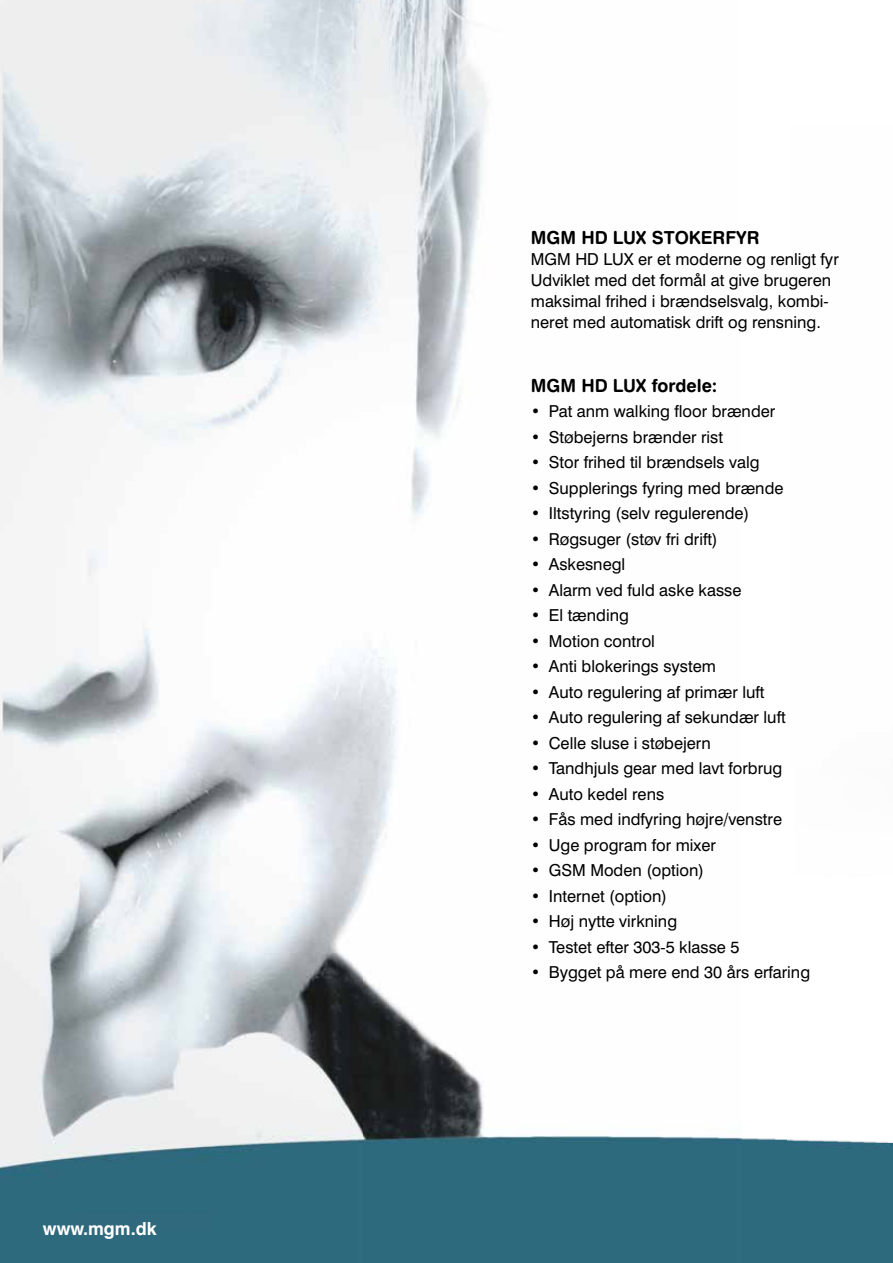
<style>
.page{position:relative;width:893px;height:1263px;background:#fff}
.page>*{position:absolute;margin:0;border:0;box-sizing:border-box;transform-origin:0 0}
.t1{font:18px "Swiss 721 BT Bold Rounded";color:#000}
.t2{font:700 18px "Swiss 721 BT";color:#fff}
.t3{font:16.5px/21px "Swiss 721 BT";color:#000}
</style>
<div class="page">
<img style="left:0;top:0;width:741px;height:1263px">
<div style="left:741px;top:1138px;width:54px;height:125px;background:#2e6a7e"></div>
<div style="left:795px;top:1142px;width:98px;height:121px;background:#2d6a7d"></div>
<p class="t2" style="left:43px;top:1218px;width:115px">www.mgm.dk</p>
<p class="t1" style="left:531px;top:226px;width:230px">MGM HD LUX STOKERFYR</p>
<p class="t3" style="left:531px;top:249px;width:309px">MGM HD LUX er et moderne og renligt fyr Udviklet med det formål at give brugeren maksimal frihed i brændselsvalg, kombi&shy;neret med automatisk drift og rensning.</p>
<p class="t1" style="left:531px;top:374px;width:188px">MGM HD LUX fordele:</p>
<p class="t3" style="left:531px;top:401px;width:246px">• Pat anm walking floor brænder</p>
<p class="t3" style="left:531px;top:426px;width:194px">• Støbejerns brænder rist</p>
<p class="t3" style="left:531px;top:452px;width:230px">• Stor frihed til brændsels valg</p>
<p class="t3" style="left:531px;top:477px;width:254px">• Supplerings fyring med brænde</p>
<p class="t3" style="left:531px;top:503px;width:220px">• Iltstyring (selv regulerende)</p>
<p class="t3" style="left:531px;top:528px;width:188px">• Røgsuger (støv fri drift)</p>
<p class="t3" style="left:531px;top:554px;width:96px">• Askesnegl</p>
<p class="t3" style="left:531px;top:579px;width:212px">• Alarm ved fuld aske kasse</p>
<p class="t3" style="left:531px;top:605px;width:100px">• El tænding</p>
<p class="t3" style="left:531px;top:630px;width:126px">• Motion control</p>
<p class="t3" style="left:531px;top:656px;width:186px">• Anti blokerings system</p>
<p class="t3" style="left:531px;top:681px;width:235px">• Auto regulering af primær luft</p>
<p class="t3" style="left:531px;top:707px;width:256px">• Auto regulering af sekundær luft</p>
<p class="t3" style="left:531px;top:732px;width:181px">• Celle sluse i støbejern</p>
<p class="t3" style="left:531px;top:758px;width:253px">• Tandhjuls gear med lavt forbrug</p>
<p class="t3" style="left:531px;top:783px;width:135px">• Auto kedel rens</p>
<p class="t3" style="left:531px;top:809px;width:253px">• Fås med indfyring højre/venstre</p>
<p class="t3" style="left:531px;top:834px;width:187px">• Uge program for mixer</p>
<p class="t3" style="left:531px;top:860px;width:175px">• GSM Moden (option)</p>
<p class="t3" style="left:531px;top:885px;width:138px">• Internet (option)</p>
<p class="t3" style="left:531px;top:911px;width:148px">• Høj nytte virkning</p>
<p class="t3" style="left:531px;top:936px;width:210px">• Testet efter 303-5 klasse 5</p>
<p class="t3" style="left:531px;top:962px;width:281px">• Bygget på mere end 30 års erfaring</p>
</div>
